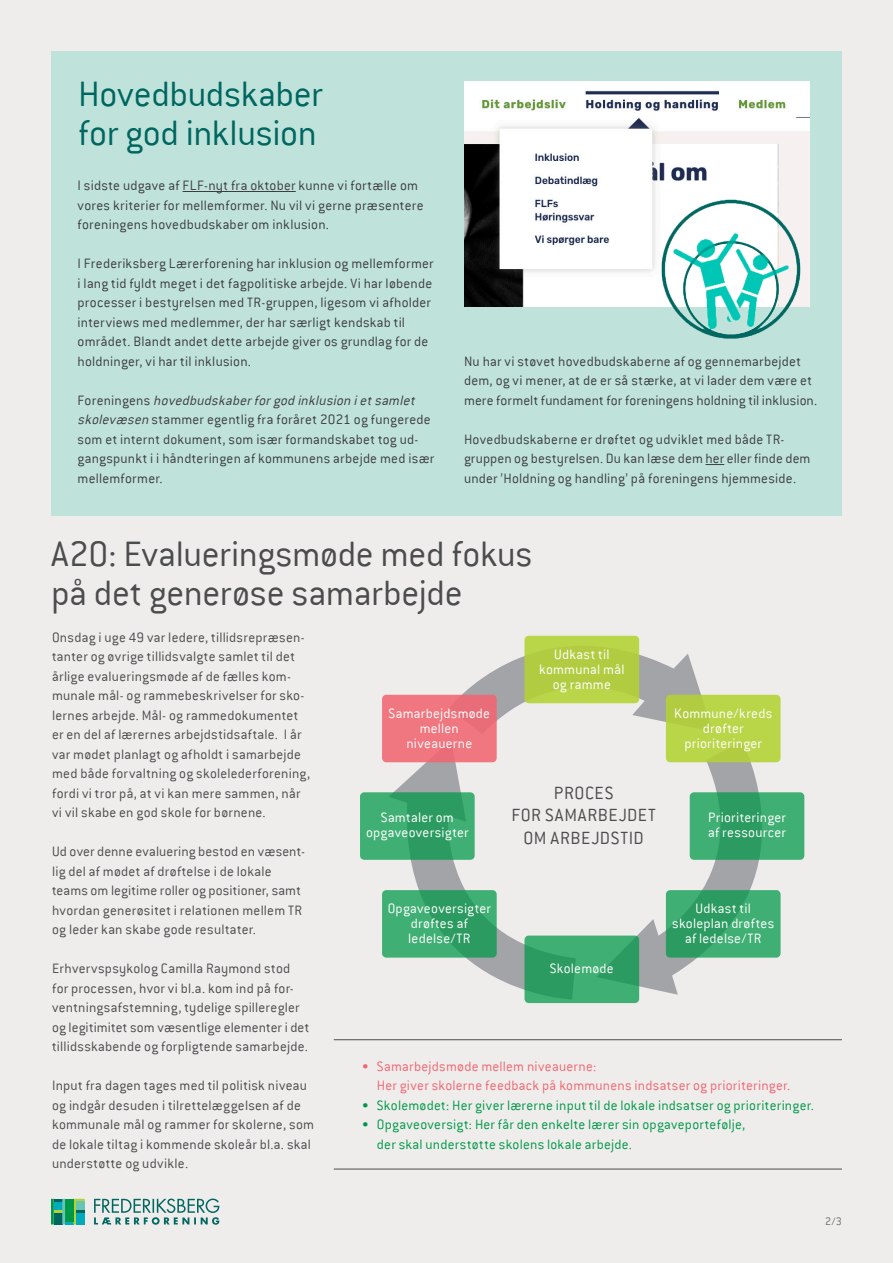
<style>
.page{position:relative;width:893px;height:1263px;background:#efedec}
.page>*{position:absolute;margin:0;border:0;box-sizing:border-box;transform-origin:0 0}
.t1{font:300 39px "Conduit ITC";letter-spacing:-.01em;color:#4b4c4d}
.t2{font:300 39px "Conduit ITC";letter-spacing:-.01em;color:#006660}
.t3{font:300 19.5px "Conduit ITC";letter-spacing:.035em;color:#4b4c4d}
.t4{font:300 15px/19.5px "Conduit ITC";letter-spacing:.015em;color:#3e3e3f}
.t5{font:300 15px/19.5px "Conduit ITC";letter-spacing:.015em;color:#4b4c4d}
.t6{font:300 15px "Conduit ITC";letter-spacing:.015em;color:#fff}
.t7{font:300 15px "Conduit ITC";letter-spacing:.015em;color:#009848}
.t8{font:300 15px/19.5px "Conduit ITC";letter-spacing:.015em;color:#f16772}
.t9{font:300 12px "Conduit ITC";color:#6c6d70}
.s1{font-style:italic}
</style>
<div class="page">
<svg style="left:94px;top:1198px;width:125px;height:27px"></svg>
<svg style="left:51px;top:1199px;width:34px;height:25px"></svg>
<div style="left:51px;top:51px;width:791px;height:465px;background:#bfe3db"></div>
<hr style="left:183px;top:191px;width:113px;height:1px;background:#3e3e3f">
<svg style="left:706px;top:464px;width:18px;height:1px"></svg>
<img style="left:465px;top:82px;width:344px;height:224px">
<svg style="left:449px;top:635px;width:264px;height:99px"></svg>
<svg style="left:637px;top:741px;width:168px;height:254px"></svg>
<svg style="left:389px;top:761px;width:135px;height:229px"></svg>
<div style="left:524px;top:636px;width:115px;height:67px;background:#b1cc41;border-radius:4px"></div>
<div style="left:666px;top:695px;width:115px;height:67px;background:#b9d548;border-radius:4px"></div>
<div style="left:382px;top:695px;width:115px;height:67px;background:#f0767f;border-radius:4px"></div>
<div style="left:690px;top:792px;width:114px;height:68px;background:linear-gradient(to right,#35a46a,#3caa70);border-radius:4px"></div>
<div style="left:360px;top:792px;width:115px;height:68px;background:linear-gradient(to bottom,#35a469,#3aa96e);border-radius:4px"></div>
<div style="left:666px;top:890px;width:115px;height:68px;background:linear-gradient(to bottom,#36a56b,#38a76d);border-radius:4px"></div>
<div style="left:382px;top:890px;width:115px;height:68px;background:linear-gradient(to bottom,#36a56b,#38a76d);border-radius:4px"></div>
<div style="left:524px;top:935px;width:115px;height:68px;background:linear-gradient(to bottom,#39a86d,#36a56b);border-radius:4px"></div>
<hr style="left:334px;top:1039px;width:508px;height:1px;background:#4b4c4d">
<hr style="left:334px;top:1169px;width:508px;height:1px;background:#4b4c4d">
<img style="left:655px;top:197px;width:147px;height:142px">
<p class="t2" style="left:78px;top:73px;width:246px">Hovedbudskaber</p>
<p class="t2" style="left:78px;top:112px;width:240px">for god inklusion</p>
<p class="t4" style="left:78px;top:176px;width:347px">I sidste udgave af FLF-nyt fra oktober kunne vi fortælle om vores kriterier for mellemformer. Nu vil vi gerne præsentere foreningens hovedbudskaber om inklusion.</p>
<p class="t4" style="left:78px;top:254px;width:358px">I Frederiksberg Lærerforening har inklusion og mellemformer i lang tid fyldt meget i det fagpolitiske arbejde. Vi har løbende processer i bestyrelsen med TR-gruppen, ligesom vi afholder interviews med medlemmer, der har særligt kendskab til området. Blandt andet dette arbejde giver os grundlag for de holdninger, vi har til inklusion.</p>
<p class="t4" style="left:78px;top:390px;width:358px">F o r e n i n g e n s <span class="s1">hovedbudskaberforgod inklusion ietsamlet skolevæsen</span> stammer egentlig fra foråret 2021 og fungerede som et internt dokument, som især formandskabet tog ud&shy;gangspunkt i i håndteringen af kommunens arbejde med især mellemformer.</p>
<p class="t4" style="left:464px;top:351px;width:355px">Nu har vi støvet hovedbudskaberne af og gennemarbejdet dem, og vi mener, at de er så stærke, at vi lader dem være et mere formelt fundament for foreningens holdning til inklusion.</p>
<p class="t4" style="left:464px;top:429px;width:322px">Hovedbudskaberne er drøftet og udviklet med både TR-</p>
<p class="t4" style="left:464px;top:449px;width:348px">gruppen og bestyrelsen. Du kan læse dem her eller finde dem under ’Holdning og handling’ på foreningens hjemmeside.</p>
<p class="t1" style="left:51px;top:533px;width:483px">A20: Evalueringsmøde med fokus</p>
<p class="t1" style="left:51px;top:572px;width:413px">på det generøse samarbejde</p>
<p class="t5" style="left:52px;top:627px;width:254px">Onsdag i uge 49 var ledere, tillidsrepræsen&shy;tanter og øvrige tillidsvalgte samlet til det årlige evalueringsmøde af de fælles kom&shy;munale mål- og rammebeskrivelser for sko&shy;lernes arbejde. Mål- og rammedokumentet</p>
<p class="t5" style="left:52px;top:725px;width:260px">er en del af lærernes arbejdstidsaftale. I år var mødet planlagt og afholdt i samarbejde med både forvaltning og skolelederforening, fordi vi tror på, at vi kan mere sammen, når</p>
<p class="t5" style="left:52px;top:803px;width:215px">vi vil skabe en god skole for børnene.</p>
<p class="t5" style="left:52px;top:842px;width:254px">Ud over denne evaluering bestod en væsent&shy;lig del af mødet af drøftelse i de lokale</p>
<p class="t5" style="left:52px;top:881px;width:252px;text-align:justify">teams om legitime roller og positioner, samt hvordan generøsitet i relationen mellem TR og leder kan skabe gode resultater.</p>
<p class="t5" style="left:52px;top:959px;width:240px">Erhvervspsykolog Camilla Raymond stod</p>
<p class="t5" style="left:52px;top:978px;width:259px">for processen, hvor vi bl.a. kom ind på for&shy;ventningsafstemning, tydelige spilleregler og legitimitet som væsentlige elementer i det tillidsskabende og forpligtende samarbejde.</p>
<p class="t5" style="left:52px;top:1076px;width:263px">Input fra dagen tages med til politisk niveau og indgår desuden i tilrettelæggelsen af de kommunale mål og rammer for skolerne, som de lokale tiltag i kommende skoleår bl.a. skal understøtte og udvikle.</p>
<p class="t6" style="left:389px;top:705px;width:103px">Samarbejdsmøde</p>
<p class="t6" style="left:420px;top:720px;width:41px">mellen</p>
<p class="t6" style="left:406px;top:735px;width:67px">niveauerne</p>
<p class="t6" style="left:381px;top:809px;width:75px">Samtaler om</p>
<p class="t6" style="left:366px;top:824px;width:104px">opgaveoversigter</p>
<p class="t6" style="left:554px;top:646px;width:57px">Udkast til</p>
<p class="t6" style="left:539px;top:661px;width:87px">kommunal mål</p>
<p class="t6" style="left:553px;top:676px;width:60px">og ramme</p>
<p class="t3" style="left:554px;top:782px;width:61px">PROCES</p>
<p class="t3" style="left:511px;top:804px;width:146px">FOR SAMARBEJDET</p>
<p class="t3" style="left:523px;top:827px;width:122px">OM ARBEJDSTID</p>
<p class="t6" style="left:674px;top:705px;width:100px">Kommune/kreds</p>
<p class="t6" style="left:703px;top:720px;width:42px">drøfter</p>
<p class="t6" style="left:684px;top:735px;width:79px">prioriteringer</p>
<p class="t6" style="left:708px;top:809px;width:79px">Prioriteringer</p>
<p class="t6" style="left:708px;top:824px;width:79px">af ressourcer</p>
<p class="t6" style="left:388px;top:900px;width:105px">Opgaveoversigter</p>
<p class="t6" style="left:411px;top:915px;width:59px">drøftes af</p>
<p class="t6" style="left:408px;top:930px;width:64px">ledelse/TR</p>
<p class="t6" style="left:550px;top:960px;width:65px">Skolemøde</p>
<p class="t6" style="left:696px;top:900px;width:57px">Udkast til</p>
<p class="t6" style="left:672px;top:915px;width:104px">skoleplan drøftes</p>
<p class="t6" style="left:685px;top:930px;width:78px">af ledelse/TR</p>
<p class="t8" style="left:377px;top:1056px;width:415px;text-indent:-15px">• Samarbejdsmøde mellem niveauerne:<br>Her giver skolerne feedback på kommunens indsatser og prioriteringer.</p>
<p class="t7" style="left:362px;top:1097px;width:453px">• Skolemødet: Her giver lærerne input til de lokale indsatser og prioriteringer.</p>
<p class="t7" style="left:362px;top:1116px;width:385px">• Opgaveoversigt: Her får den enkelte lærer sin opgaveportefølje,</p>
<p class="t7" style="left:377px;top:1136px;width:257px">der skal understøtte skolens lokale arbejde.</p>
<p class="t9" style="left:825px;top:1214px;width:18px">2/3</p>
</div>
